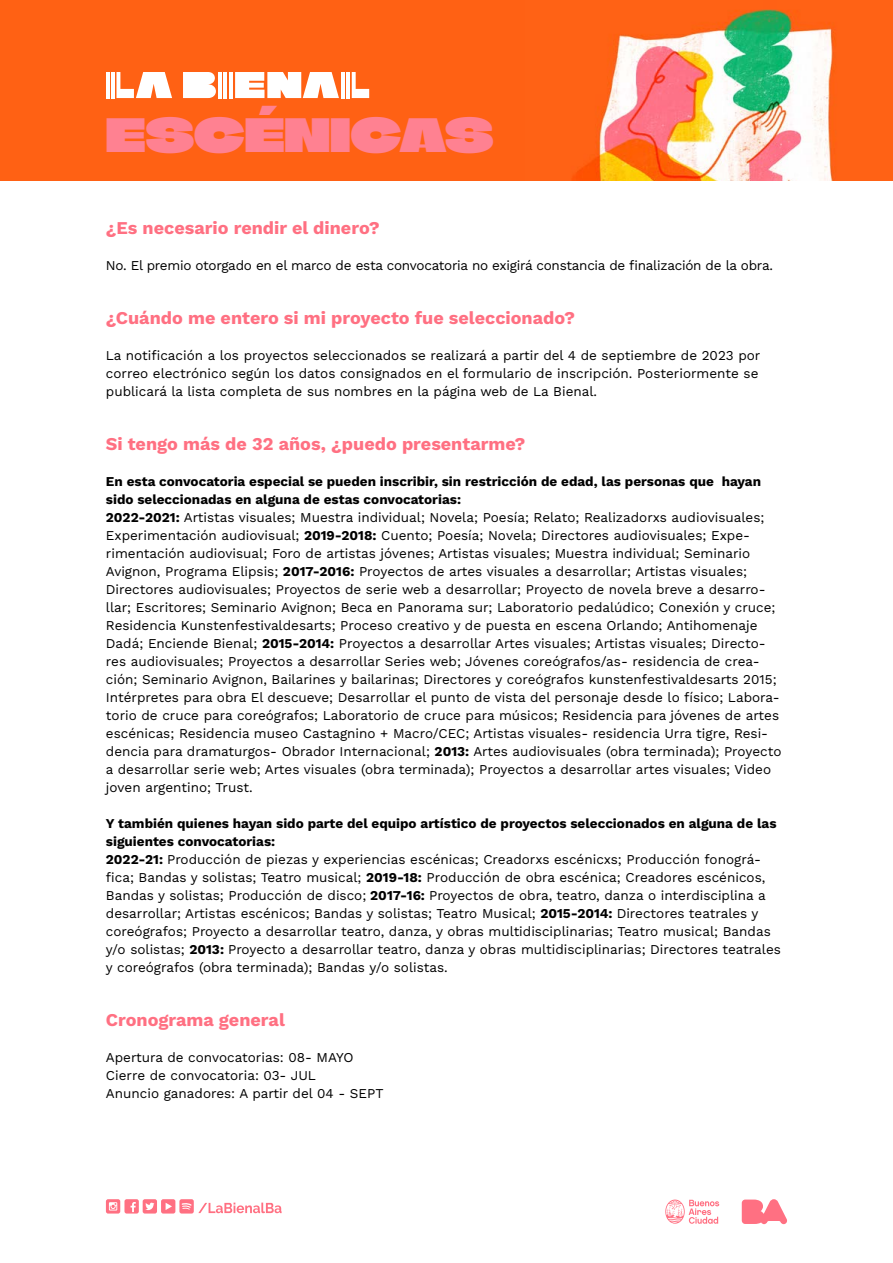
<style>
.page{position:relative;width:893px;height:1263px;background:#fff}
.page>*{position:absolute;margin:0;border:0;box-sizing:border-box;transform-origin:0 0}
.t1{font:45px "Climate Crisis";color:#ff8191}
.t2{font:700 18px "Work Sans";color:#ff7082}
.t3{font:13.5px/18px "Work Sans";color:#000}
.t4{font:13.5px "Work Sans";letter-spacing:-.02em;color:#000}
.s1{font-weight:700}
</style>
<div class="page">
<svg style="left:106px;top:1199px;width:176px;height:14px"></svg>
<svg style="left:665px;top:1199px;width:54px;height:25px"></svg>
<svg style="left:742px;top:1199px;width:45px;height:25px"></svg>
<div style="left:0;top:0;width:893px;height:180px;background:#ff6114"></div>
<svg style="left:183px;top:72px;width:33px;height:26px"></svg>
<svg style="left:235px;top:72px;width:104px;height:26px;background:#ffe4d7"></svg>
<hr style="left:106px;top:72px;width:4px;height:26px;background:#fff">
<hr style="left:111px;top:72px;width:4px;height:26px;background:#fff">
<svg style="left:116px;top:72px;width:56px;height:26px"></svg>
<hr style="left:341px;top:72px;width:4px;height:26px;background:#fff">
<hr style="left:346px;top:72px;width:4px;height:26px;background:#fff">
<svg style="left:352px;top:72px;width:17px;height:26px"></svg>
<hr style="left:229px;top:72px;width:4px;height:26px;background:#fff">
<hr style="left:218px;top:72px;width:4px;height:26px;background:#fff">
<hr style="left:223px;top:72px;width:4px;height:26px;background:#fff">
<img style="left:572px;top:9px;width:261px;height:171px">
<h1 class="t1" style="left:106px;top:93px;width:389px">ESCÉNICAS</h1>
<h2 class="t2" style="left:106px;top:214px;width:275px">¿Es necesario rendir el dinero?</h2>
<p class="t4" style="left:106px;top:255px;width:668px">No. El premio otorgado en el marco de esta convocatoria no exigirá constancia de finalización de la obra.</p>
<h2 class="t2" style="left:106px;top:304px;width:471px">¿Cuándo me entero si mi proyecto fue seleccionado?</h2>
<p class="t3" style="left:106px;top:346px;width:656px">La notificación a los proyectos seleccionados se realizará a partir del 4 de septiembre de 2023 por correo electrónico según los datos consignados en el formulario de inscripción. Posteriormente se publicará la lista completa de sus nombres en la página web de La Bienal.</p>
<h2 class="t2" style="left:106px;top:430px;width:421px">Si tengo más de 32 años, ¿puedo presentarme?</h2>
<p class="t3" style="left:106px;top:472px;width:677px"><span class="s1">En esta convocatoria especial se pueden inscribir, sin restricción de edad, las personas que hayan sido seleccionadas en alguna de estas convocatorias:<br>2022-2021:</span> Artistas visuales; Muestra individual; Novela; Poesía; Relato; Realizadorxs audiovisuales; Experimentación audiovisual; <span class="s1">2019-2018:</span> Cuento; Poesía; Novela; Directores audiovisuales; Expe&shy;rimentación audiovisual; Foro de artistas jóvenes; Artistas visuales; Muestra individual; Seminario Avignon, Programa Elipsis; <span class="s1">2017-2016:</span> Proyectos de artes visuales a desarrollar; Artistas visuales; Directores audiovisuales; Proyectos de serie web a desarrollar; Proyecto de novela breve a desarro&shy;llar; Escritores; Seminario Avignon; Beca en Panorama sur; Laboratorio pedalúdico; Conexión y cruce; Residencia Kunstenfestivaldesarts; Proceso creativo y de puesta en escena Orlando; Antihomenaje Dadá; Enciende Bienal; <span class="s1">2015-2014:</span> Proyectos a desarrollar Artes visuales; Artistas visuales; Directo&shy;res audiovisuales; Proyectos a desarrollar Series web; Jóvenes coreógrafos/as- residencia de crea&shy;ción; Seminario Avignon, Bailarines y bailarinas; Directores y coreógrafos kunstenfestivaldesarts 2015; Intérpretes para obra El descueve; Desarrollar el punto de vista del personaje desde lo físico; Labora&shy;torio de cruce para coreógrafos; Laboratorio de cruce para músicos; Residencia para jóvenes de artes escénicas; Residencia museo Castagnino + Macro/CEC; Artistas visuales- residencia Urra tigre, Resi&shy;dencia para dramaturgos- Obrador Internacional; <span class="s1">2013:</span> Artes audiovisuales (obra terminada); Proyecto a desarrollar serie web; Artes visuales (obra terminada); Proyectos a desarrollar artes visuales; Video joven argentino; Trust.</p>
<p class="t3" style="left:106px;top:814px;width:676px"><span class="s1">Y también quienes hayan sido parte del equipo artístico de proyectos seleccionados en alguna de las siguientes convocatorias:<br>2022-21:</span> Producción de piezas y experiencias escénicas; Creadorxs escénicxs; Producción fonográ&shy;fica; Bandas y solistas; Teatro musical; <span class="s1">2019-18:</span> Producción de obra escénica; Creadores escénicos, Bandas y solistas; Producción de disco; <span class="s1">2017-16:</span> Proyectos de obra, teatro, danza o interdisciplina a desarrollar; Artistas escénicos; Bandas y solistas; Teatro Musical; <span class="s1">2015-2014:</span> Directores teatrales y coreógrafos; Proyecto a desarrollar teatro, danza, y obras multidisciplinarias; Teatro musical; Bandas y/o solistas; <span class="s1">2013:</span> Proyecto a desarrollar teatro, danza y obras multidisciplinarias; Directores teatrales y coreógrafos (obra terminada); Bandas y/o solistas.</p>
<h2 class="t2" style="left:106px;top:1006px;width:180px">Cronograma general</h2>
<p class="t3" style="left:106px;top:1048px;width:279px">Apertura de convocatorias: 08- MAYO<br>Cierre de convocatoria: 03- JUL<br>Anuncio ganadores: A partir del 04 - SEPT</p>
</div>
